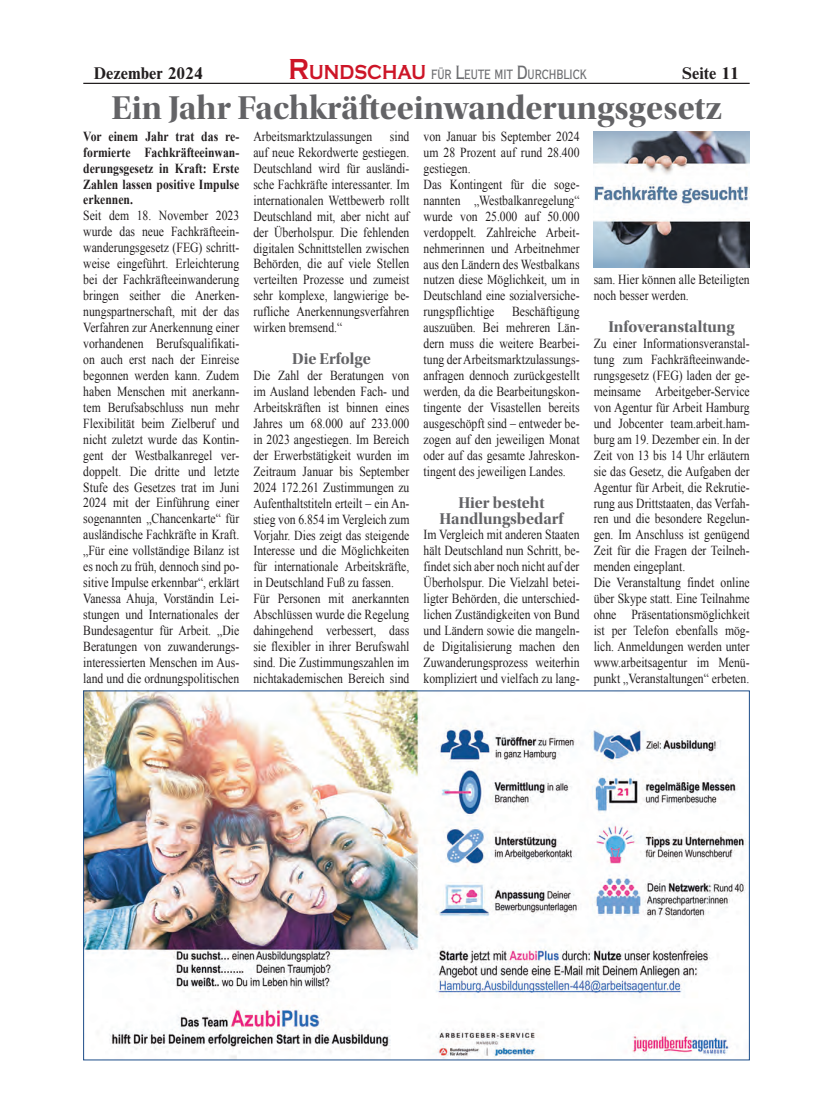
<style>
.page{position:relative;width:833px;height:1117px;background:#fff}
.page>*{position:absolute;margin:0;border:0;box-sizing:border-box;transform-origin:0 0}
.t1{font:34.38px "Utopia Std Bold Disp";color:#636366}
.t2{font:700 17.5px "Nimbus Rom D";color:#231f20}
.t3{font:16.25px "Utopia Std Bold Disp";color:#636366}
.t4{font:500 14px "Copperplate Con";color:#6c6d70;scale:.85 1}
.t5{font:13.75px/15.9px "Times New Roman";color:#231f20;text-align:justify;scale:.85 1}
.t6{font:700 13.75px/15.9px "Times New Roman";color:#231f20;text-align:justify;scale:.85 1}
.s1{font-family:"Copperplate";font-weight:700;font-size:30px;color:#cd1527}
.s2{font-family:"Copperplate";font-weight:700;font-size:21px;color:#cd1527}
.s3{font-size:20px}
</style>
<div class="page">
<hr style="left:83px;top:83px;width:666px;height:1px;background:#231f20">
<img style="left:85px;top:692px;width:661px;height:365px">
<img style="left:594px;top:131px;width:155px;height:137px">
<p class="t2" style="left:94px;top:61px;width:110px">Dezember 2024</p>
<p class="t4" style="left:289px;top:67px;width:352px"><span class="s1">R</span><span class="s2">UNDSCHAU</span> FÜR <span class="s3">L</span>EUTE MIT <span class="s3">D</span>URCHBLICK</p>
<p class="t2" style="left:682px;top:61px;width:58px">Seite 11</p>
<p class="t1" style="left:111px;top:89px;width:611px">Ein Jahr Fachkräfteeinwanderungsgesetz</p>
<p class="t6" style="left:83px;top:128px;width:185px">Vor einem Jahr trat das re&shy;formierte Fachkräfteeinwan&shy;derungsgesetz in Kraft: Erste Zahlen lassen positive Impulse erkennen.</p>
<p class="t5" style="left:83px;top:208px;width:185px">Seit dem 18. November 2023 wurde das neue Fachkräfteein&shy;wanderungsgesetz (FEG) schritt&shy;weise eingeführt. Erleichterung bei der Fachkräfteeinwanderung bringen seither die Anerken&shy;nungspartnerschaft, mit der das Verfahren zur Anerkennung einer vorhandenen Berufsqualifikati&shy;on auch erst nach der Einreise begonnen werden kann. Zudem haben Menschen mit anerkann&shy;tem Berufsabschluss nun mehr Flexibilität beim Zielberuf und nicht zuletzt wurde das Kontin&shy;gent der Westbalkanregel ver&shy;doppelt. Die dritte und letzte Stufe des Gesetzes trat im Juni 2024 mit der Einführung einer sogenannten „Chancenkarte“ für ausländische Fachkräfte in Kraft. „Für eine vollständige Bilanz ist es noch zu früh, dennoch sind po&shy;sitive Impulse erkennbar“, erklärt Vanessa Ahuja, Vorständin Lei&shy;stungen und Internationales der Bundesagentur für Arbeit. „Die Beratungen von zuwanderungs&shy;interessierten Menschen im Aus&shy;land und die ordnungspolitischen</p>
<p class="t5" style="left:253px;top:128px;width:185px;text-indent:136px">sind auf neue Rekordwerte gestiegen.<br>Deutschland wird für ausländi&shy;sche Fachkräfte interessanter. Im internationalen Wettbewerb rollt Deutschland mit, aber nicht auf der Überholspur. Die fehlenden digitalen Schnittstellen zwischen Behörden, die auf viele Stellen verteilten Prozesse und zumeist sehr komplexe, langwierige be&shy;rufliche Anerkennungsverfahren wirken bremsend.“</p>
<p class="t3" style="left:292px;top:349px;width:80px">Die Erfolge</p>
<p class="t5" style="left:253px;top:367px;width:185px">Die Zahl der Beratungen von im Ausland lebenden Fach- und Arbeitskräften ist binnen eines Jahres um 68.000 auf 233.000 in 2023 angestiegen. Im Bereich der Erwerbstätigkeit wurden im Zeitraum Januar bis September 2024 172.261 Zustimmungen zu Aufenthaltstiteln erteilt – ein An&shy;stieg von 6.854 im Vergleich zum Vorjahr. Dies zeigt das steigende Interesse und die Möglichkeiten für internationale Arbeitskräfte, in Deutschland Fuß zu fassen.</p>
<p class="t5" style="left:253px;top:590px;width:185px">Für Personen mit anerkannten Abschlüssen wurde die Regelung dahingehend verbessert, dass sie flexibler in ihrer Berufswahl sind. Die Zustimmungszahlen im nichtakademischen Bereich sind</p>
<p class="t5" style="left:253px;top:128px;width:141px">Arbeitsmarktzulassungen</p>
<p class="t5" style="left:423px;top:128px;width:185px">von Januar bis September 2024 um 28 Prozent auf rund 28.400 gestiegen.</p>
<p class="t5" style="left:423px;top:176px;width:185px">Das Kontingent für die soge&shy;nannten „Westbalkanregelung“ wurde von 25.000 auf 50.000 verdoppelt. Zahlreiche Arbeit&shy;nehmerinnen und Arbeitnehmer aus den Ländern des Westbalkans nutzen diese Möglichkeit, um in Deutschland eine sozialversiche&shy;rungspflichtige</p>
<p class="t5" style="left:423px;top:303px;width:185px;text-indent:88px">Beschäftigung auszuüben. Bei mehreren Län&shy;dern muss die weitere Bearbei&shy;tung der Arbeitsmarktzulassungs&shy;anfragen dennoch zurückgestellt werden, da die Bearbeitungskon&shy;tingente der Visastellen bereits ausgeschöpft sind – entweder be&shy;zogen auf den jeweiligen Monat oder auf das gesamte Jahreskon&shy;tingent des jeweiligen Landes.</p>
<p class="t3" style="left:458px;top:493px;width:88px">Hier besteht</p>
<p class="t3" style="left:439px;top:509px;width:125px">Handlungsbedarf</p>
<p class="t5" style="left:423px;top:526px;width:185px">Im Vergleich mit anderen Staaten hält Deutschland nun Schritt, be&shy;findet sich aber noch nicht auf der Überholspur. Die Vielzahl betei&shy;ligter Behörden, die unterschied&shy;lichen Zuständigkeiten von Bund und Ländern sowie die mangeln&shy;de Digitalisierung machen den Zuwanderungsprozess weiterhin kompliziert und vielfach zu lang-</p>
<p class="t5" style="left:593px;top:271px;width:185px">sam. Hier können alle Beteiligten noch besser werden.</p>
<p class="t3" style="left:608px;top:317px;width:128px">Infoveranstaltung</p>
<p class="t5" style="left:594px;top:335px;width:185px">Zu einer Informationsveranstal&shy;tung zum Fachkräfteeinwande&shy;rungsgesetz (FEG) laden der ge&shy;meinsame Arbeitgeber-Service von Agentur für Arbeit Hamburg und Jobcenter team.arbeit.ham&shy;burg am 19. Dezember ein. In der Zeit von 13 bis 14 Uhr erläutern sie das Gesetz, die Aufgaben der Agentur für Arbeit, die Rekrutie&shy;rung aus Drittstaaten, das Verfah&shy;ren und die besondere Regelun&shy;gen. Im Anschluss ist genügend Zeit für die Fragen der Teilneh&shy;menden eingeplant.</p>
<p class="t5" style="left:594px;top:574px;width:185px">Die Veranstaltung findet online über Skype statt. Eine Teilnahme ohne Präsentationsmöglichkeit ist per Telefon ebenfalls mög&shy;lich. Anmeldungen werden unter www.arbeitsagentur im Menü&shy;punkt „Veranstaltungen“ erbeten.</p>
</div>
